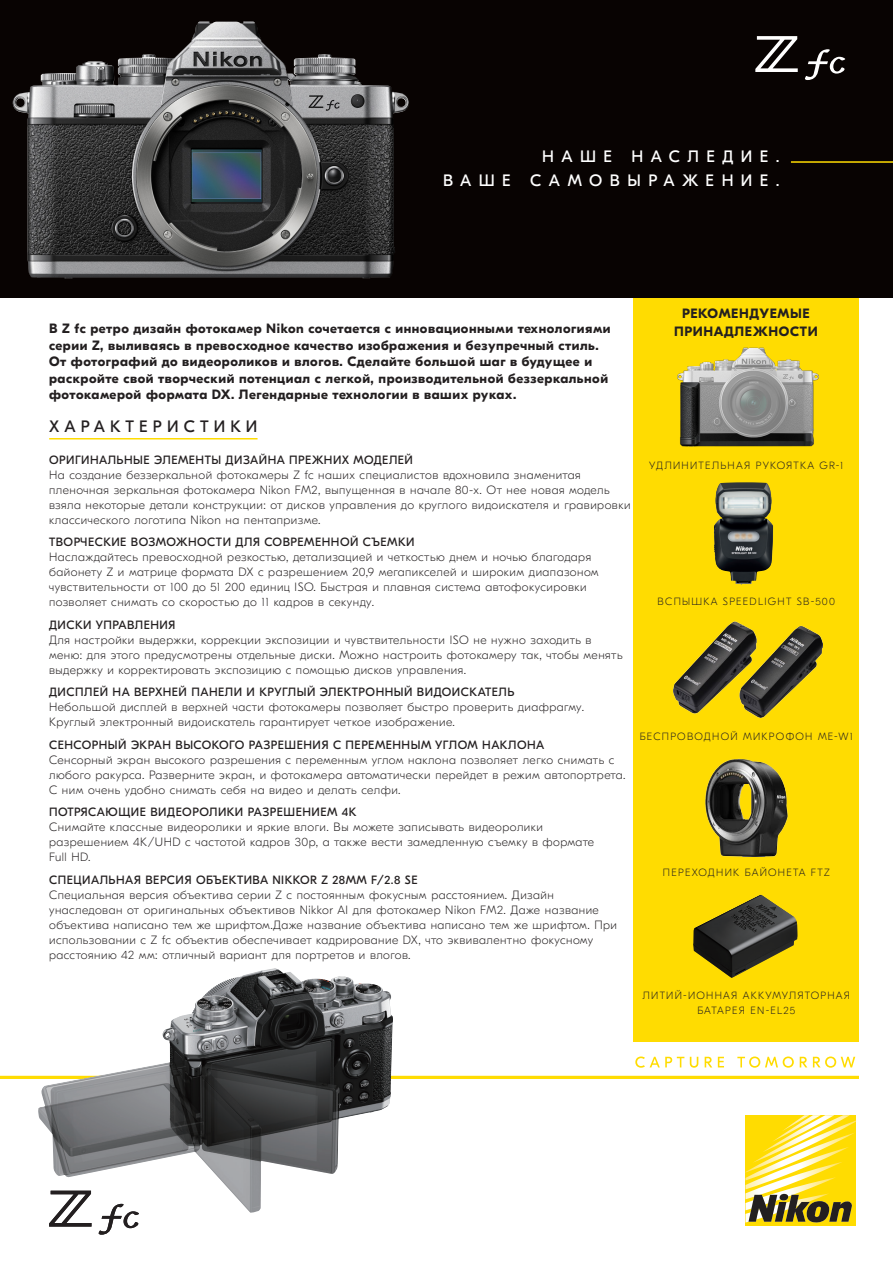
<style>
.page{position:relative;width:893px;height:1263px;background:#fff}
.page>*{position:absolute;margin:0;border:0;box-sizing:border-box;transform-origin:0 0}
.t1{font:16.5px "GT Eesti Pro Display";letter-spacing:.45em;color:#fff}
.t2{font:16.5px "GT Eesti Pro Display";letter-spacing:.31em;color:#231f20}
.t3{font:700 13.5px/16.5px "GT Eesti Pro Display";letter-spacing:.04em;color:#231f20}
.t4{font:100 12px/15px "GT Eesti Pro Display";letter-spacing:.04em;color:#231f20}
.t5{font:12px "GT Eesti Pro Display";letter-spacing:.04em;color:#231f20}
.t6{font:100 10.5px/15px "GT Eesti Pro Display";letter-spacing:.12em;color:#231f20;text-align:center}
</style>
<div class="page">
<div style="left:634px;top:298px;width:225px;height:744px;background:#ffdc01"></div>
<div style="left:0;top:0;width:893px;height:298px;background:#080302"></div>
<div style="left:745px;top:1115px;width:111px;height:111px;background:#ffdc01"></div>
<svg style="left:745px;top:1115px;width:111px;height:108px"></svg>
<hr style="left:0;top:1076px;width:859px;height:3px;background:#ffdc01">
<svg style="left:755px;top:36px;width:90px;height:44px"></svg>
<svg style="left:49px;top:1213px;width:90px;height:21px"></svg>
<hr style="left:49px;top:438px;width:209px;height:1px;background:#ffdc01">
<svg style="left:635px;top:1056px;width:49px;height:12px"></svg>
<svg style="left:690px;top:1057px;width:8px;height:11px"></svg>
<svg style="left:705px;top:1057px;width:7px;height:10px"></svg>
<svg style="left:718px;top:1057px;width:6px;height:10px"></svg>
<svg style="left:737px;top:1056px;width:57px;height:12px"></svg>
<svg style="left:800px;top:1057px;width:7px;height:10px"></svg>
<svg style="left:813px;top:1056px;width:42px;height:12px"></svg>
<hr style="left:791px;top:161px;width:102px;height:2px;background:#ffdc01">
<img style="left:13px;top:22px;width:396px;height:256px">
<img style="left:705px;top:758px;width:83px;height:98px">
<img style="left:714px;top:482px;width:59px;height:103px">
<img style="left:693px;top:894px;width:104px;height:84px">
<img style="left:677px;top:347px;width:142px;height:100px">
<img style="left:674px;top:622px;width:148px;height:96px">
<img style="left:38px;top:968px;width:355px;height:245px">
<p class="t1" style="left:542px;top:148px;width:239px">НАШЕ НАСЛЕДИЕ.</p>
<p class="t1" style="left:443px;top:172px;width:338px">ВАШЕ САМОВЫРАЖЕНИЕ.</p>
<p class="t3" style="left:49px;top:321px;width:563px">В Z fc ретро дизайн фотокамер Nikon сочетается с инновационными технологиями серии Z, выливаясь в превосходное качество изображения и безупречный стиль.<br>От фотографий до видеороликов и влогов. Сделайте большой шаг в будущее и раскройте свой творческий потенциал с легкой, производительной беззеркальной фотокамерой формата DX. Легендарные технологии в ваших руках.</p>
<p class="t2" style="left:49px;top:418px;width:210px">ХАРАКТЕРИСТИКИ</p>
<p class="t5" style="left:49px;top:453px;width:365px">ОРИГИНАЛЬНЫЕ ЭЛЕМЕНТЫ ДИЗАЙНА ПРЕЖНИХ МОДЕЛЕЙ</p>
<p class="t4" style="left:49px;top:467px;width:583px">На создание беззеркальной фотокамеры Z fc наших специалистов вдохновила знаменитая пленочная зеркальная фотокамера Nikon FM2, выпущенная в начале 80-х. От нее новая модель взяла некоторые детали конструкции: от дисков управления до круглого видоискателя и гравировки классического логотипа Nikon на пентапризме.</p>
<p class="t5" style="left:49px;top:536px;width:367px">ТВОРЧЕСКИЕ ВОЗМОЖНОСТИ ДЛЯ СОВРЕМЕННОЙ СЪЕМКИ</p>
<p class="t4" style="left:49px;top:550px;width:551px">Наслаждайтесь превосходной резкостью, детализацией и четкостью днем и ночью благодаря байонету Z и матрице формата DX с разрешением 20,9 мегапикселей и широким диапазоном чувствительности от 100 до 51 200 единиц ISO. Быстрая и плавная система автофокусировки позволяет снимать со скоростью до 11 кадров в секунду.</p>
<p class="t5" style="left:49px;top:618px;width:128px">ДИСКИ УПРАВЛЕНИЯ</p>
<p class="t4" style="left:49px;top:632px;width:575px">Для настройки выдержки, коррекции экспозиции и чувствительности ISO не нужно заходить в меню: для этого предусмотрены отдельные диски. Можно настроить фотокамеру так, чтобы менять выдержку и корректировать экспозицию с помощью дисков управления.</p>
<p class="t5" style="left:49px;top:686px;width:467px">ДИСПЛЕЙ НА ВЕРХНЕЙ ПАНЕЛИ И КРУГЛЫЙ ЭЛЕКТРОННЫЙ ВИДОИСКАТЕЛЬ</p>
<p class="t4" style="left:49px;top:700px;width:537px">Небольшой дисплей в верхней части фотокамеры позволяет быстро проверить диафрагму.<br>Круглый электронный видоискатель гарантирует четкое изображение.</p>
<p class="t5" style="left:49px;top:738px;width:497px">СЕНСОРНЫЙ ЭКРАН ВЫСОКОГО РАЗРЕШЕНИЯ С ПЕРЕМЕННЫМ УГЛОМ НАКЛОНА</p>
<p class="t4" style="left:49px;top:752px;width:578px">Сенсорный экран высокого разрешения с переменным углом наклона позволяет легко снимать с любого ракурса. Разверните экран, и фотокамера автоматически перейдет в режим автопортрета.<br>С ним очень удобно снимать себя на видео и делать селфи.</p>
<p class="t5" style="left:49px;top:806px;width:309px">ПОТРЯСАЮЩИЕ ВИДЕОРОЛИКИ РАЗРЕШЕНИЕМ 4K</p>
<p class="t4" style="left:49px;top:820px;width:547px">Снимайте классные видеоролики и яркие влоги. Вы можете записывать видеоролики разрешением 4K/UHD с частотой кадров 30p, а также вести замедленную съемку в формате<br>Full HD.</p>
<p class="t5" style="left:49px;top:873px;width:370px">СПЕЦИАЛЬНАЯ ВЕРСИЯ ОБЪЕКТИВА NIKKOR Z 28MM F/2.8 SE</p>
<p class="t4" style="left:49px;top:887px;width:569px">Специальная версия объектива серии Z с постоянным фокусным расстоянием. Дизайн унаследован от оригинальных объективов Nikkor AI для фотокамер Nikon FM2. Даже название объектива написано тем же шрифтом.Даже название объектива написано тем же шрифтом. При использовании с Z fc объектив обеспечивает кадрирование DX, что эквивалентно фокусному расстоянию 42 мм: отличный вариант для портретов и влогов.</p>
<p class="t3" style="left:674px;top:305px;width:145px;line-height:18px;text-align:center">РЕКОМЕНДУЕМЫЕ<br>ПРИНАДЛЕЖНОСТИ</p>
<p class="t6" style="left:649px;top:458px;width:196px">УДЛИНИТЕЛЬНАЯ РУКОЯТКА GR-1</p>
<p class="t6" style="left:658px;top:594px;width:179px">ВСПЫШКА SPEEDLIGHT SB-500</p>
<p class="t6" style="left:640px;top:729px;width:215px">БЕСПРОВОДНОЙ МИКРОФОН ME-W1</p>
<p class="t6" style="left:663px;top:865px;width:168px">ПЕРЕХОДНИК БАЙОНЕТА FTZ</p>
<p class="t6" style="left:642px;top:988px;width:209px">ЛИТИЙ-ИОННАЯ АККУМУЛЯТОРНАЯ<br>БАТАРЕЯ EN-EL25</p>
</div>
